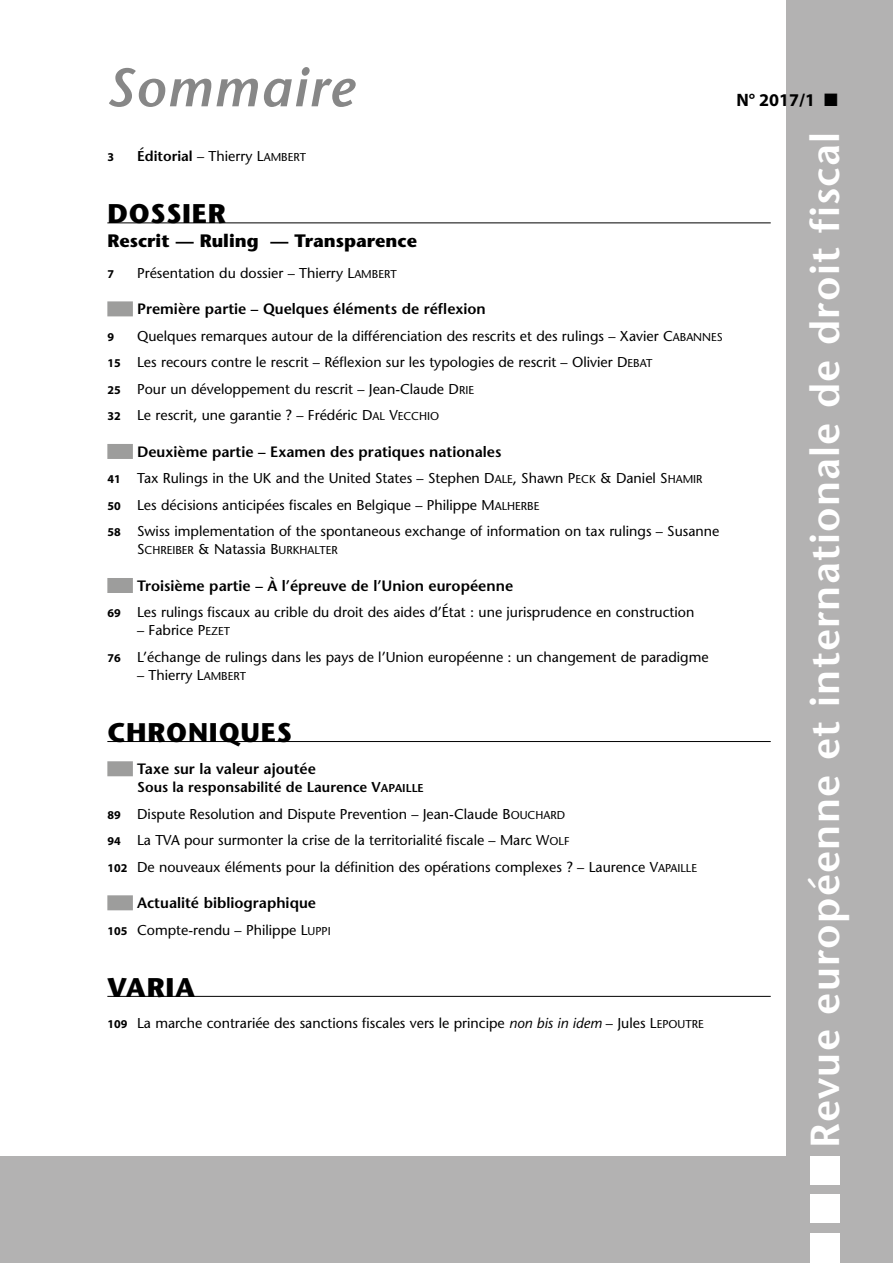
<style>
.page{position:relative;width:893px;height:1263px;background:#fff}
.page>*{position:absolute;margin:0;border:0;box-sizing:border-box;transform-origin:0 0}
.t1{font:italic 600 54px "Stone Sans";letter-spacing:.03em;color:#878787}
.t2{font:600 40.5px "Stone Sans";letter-spacing:.03em;color:#fff}
.t3{font:700 27px "Stone Sans";letter-spacing:.03em;color:#000}
.t4{font:700 18px "Stone Sans";color:#000}
.t5{font:700 18px "Myriad Pro";color:#000}
.t6{font:600 15px "Stone Sans";color:#000}
.t7{font:14.25px/26.5px "Stone Sans";color:#000}
.t8{font:600 14.25px "Stone Sans";color:#000}
.t9{font:700 12px "Myriad Pro";color:#000}
.t10{font:11.4px "Stone Sans SC800";color:#000}
.s1{font-weight:400}
.s2{font-family:"Stone Sans SC800";font-weight:400}
.s3{font-family:"Stone Sans SC800";font-weight:400;font-size:11.4px}
.s4{font-family:"Stone Sans SC800"}
.s5{font-family:"Stone Sans SC800";font-size:11.4px}
.s6{font-family:"Myriad Pro";font-weight:700;font-size:12px}
.s7{font-size:14.25px}
.s8{font-family:"Stone Sans";font-size:14.25px}
.s9{font-weight:600}
.s10{font-family:"Stone Sans Semibold SC800"}
.s11{font-family:"Stone Sans Semibold SC800";font-size:11.4px}
.s12{font-style:italic}
</style>
<div class="page">
<div style="left:0;top:1157px;width:893px;height:106px;background:#b3b2b2"></div>
<div style="left:787px;top:0;width:106px;height:1263px;background:#b3b2b2"></div>
<div style="left:810px;top:1157px;width:29px;height:28px;background:#fff"></div>
<div style="left:810px;top:1195px;width:29px;height:28px;background:#fff"></div>
<div style="left:810px;top:1233px;width:29px;height:30px;background:#fff"></div>
<hr style="left:107px;top:222px;width:664px;height:1px;background:#000">
<div style="left:107px;top:301px;width:26px;height:15px;background:#9d9d9c"></div>
<div style="left:107px;top:444px;width:26px;height:15px;background:#9d9d9c"></div>
<div style="left:107px;top:578px;width:26px;height:15px;background:#9d9d9c"></div>
<hr style="left:107px;top:741px;width:664px;height:1px;background:#000">
<div style="left:107px;top:761px;width:26px;height:15px;background:#9d9d9c"></div>
<div style="left:107px;top:895px;width:26px;height:15px;background:#9d9d9c"></div>
<hr style="left:107px;top:996px;width:664px;height:1px;background:#000">
<h1 class="t1" style="left:106px;top:54px;width:249px">Sommaire</h1>
<p class="t9" style="left:107px;top:150px;width:8px">3</p>
<p class="t8" style="left:137px;top:147px;width:170px">Éditorial <span class="s1">– Thierry</span> <span class="s2">L</span><span class="s3">AMBERT</span></p>
<h3 class="t3" style="left:107px;top:197px;width:120px">DOSSIER</h3>
<p class="t4" style="left:107px;top:229px;width:311px">Rescrit — Ruling — Transparence</p>
<p class="t9" style="left:107px;top:267px;width:8px">7</p>
<p class="t7" style="left:137px;top:259px;width:261px">Présentation du dossier – Thierry <span class="s4">L</span><span class="s5">AMBERT</span></p>
<p class="t6" style="left:137px;top:300px;width:350px">Première partie – Quelques éléments de réflexion</p>
<p class="t9" style="left:107px;top:330px;width:8px">9</p>
<p class="t7" style="left:107px;top:322px;width:617px;text-indent:30px">Quelques remarques autour de la différenciation des rescrits et des rulings – Xavier <span class="s4">C</span><span class="s5">ABANNES </span><span class="s6">15</span> Les recours contre le rescrit – Réflexion sur les typologies de rescrit – Olivier <span class="s4">D</span><span class="s5">EBAT<br></span><span class="s6">25</span> Pour un développement du rescrit – Jean-Claude <span class="s4">D</span><span class="s5">RIE<br></span><span class="s6">32</span> Le rescrit, une garantie ? – Frédéric <span class="s4">D</span><span class="s5">AL</span> <span class="s4">V</span><span class="s5">ECCHIO</span></p>
<p class="t6" style="left:137px;top:442px;width:366px">Deuxième partie – Examen des pratiques nationales</p>
<p class="t7" style="left:107px;top:465px;width:614px"><span class="s6">41</span> Tax Rulings in the UK and the United States – Stephen <span class="s4">D</span><span class="s5">ALE</span>, Shawn <span class="s4">P</span><span class="s5">ECK</span> &amp; Daniel <span class="s4">S</span><span class="s5">HAMIR<br></span><span class="s6">50</span> Les décisions anticipées fiscales en Belgique – Philippe <span class="s4">M</span><span class="s5">ALHERBE<br></span><span class="s6">58</span> Swiss implementation of the spontaneous exchange of information on tax rulings – Susanne</p>
<p class="t10" style="left:137px;top:543px;width:202px"><span class="s7">S</span>CHREIBER <span class="s8">&amp; Natassia</span> <span class="s7">B</span>URKHALTER</p>
<p class="t6" style="left:137px;top:576px;width:378px">Troisième partie – À l’épreuve de l’Union européenne</p>
<p class="t7" style="left:107px;top:599px;width:589px"><span class="s6">69</span> Les rulings fiscaux au crible du droit des aides d’État : une jurisprudence en construction</p>
<p class="t7" style="left:107px;top:617px;width:603px;text-indent:30px">– Fabrice <span class="s4">P</span><span class="s5">EZET<br></span><span class="s6">76</span> L’échange de rulings dans les pays de l’Union européenne : un changement de paradigme</p>
<p class="t7" style="left:137px;top:661px;width:111px">– Thierry <span class="s4">L</span><span class="s5">AMBERT</span></p>
<h3 class="t3" style="left:107px;top:715px;width:186px">CHRONIQUES</h3>
<p class="t6" style="left:137px;top:760px;width:180px">Taxe sur la valeur ajoutée</p>
<p class="t7" style="left:107px;top:774px;width:591px;text-indent:30px"><span class="s9">Sous la responsabilité de Laurence</span> <span class="s10">V</span><span class="s11">APAILLE<br></span><span class="s6">89</span> Dispute Resolution and Dispute Prevention – Jean-Claude <span class="s4">B</span><span class="s5">OUCHARD<br></span><span class="s6">94</span> La TVA pour surmonter la crise de la territorialité fiscale – Marc <span class="s4">W</span><span class="s5">OLF<br></span><span class="s6">102</span> De nouveaux éléments pour la définition des opérations complexes ? – Laurence <span class="s4">V</span><span class="s5">APAILLE</span></p>
<p class="t6" style="left:137px;top:894px;width:180px">Actualité bibliographique</p>
<p class="t7" style="left:107px;top:916px;width:225px"><span class="s6">105</span> Compte-rendu – Philippe <span class="s4">L</span><span class="s5">UPPI</span></p>
<h3 class="t3" style="left:107px;top:970px;width:89px">VARIA</h3>
<p class="t7" style="left:107px;top:1009px;width:598px"><span class="s6">109</span> La marche contrariée des sanctions fiscales vers le principe <span class="s12">non bis in idem</span> – Jules <span class="s4">L</span><span class="s5">EPOUTRE</span></p>
<p class="t5" style="left:736px;top:90px;width:103px">N° 2017/1 ■</p>
<h2 class="t2" style="left:800px;top:1148px;width:1017px;rotate:-90deg">Revue européenne et internationale de droit fiscal</h2>
</div>
